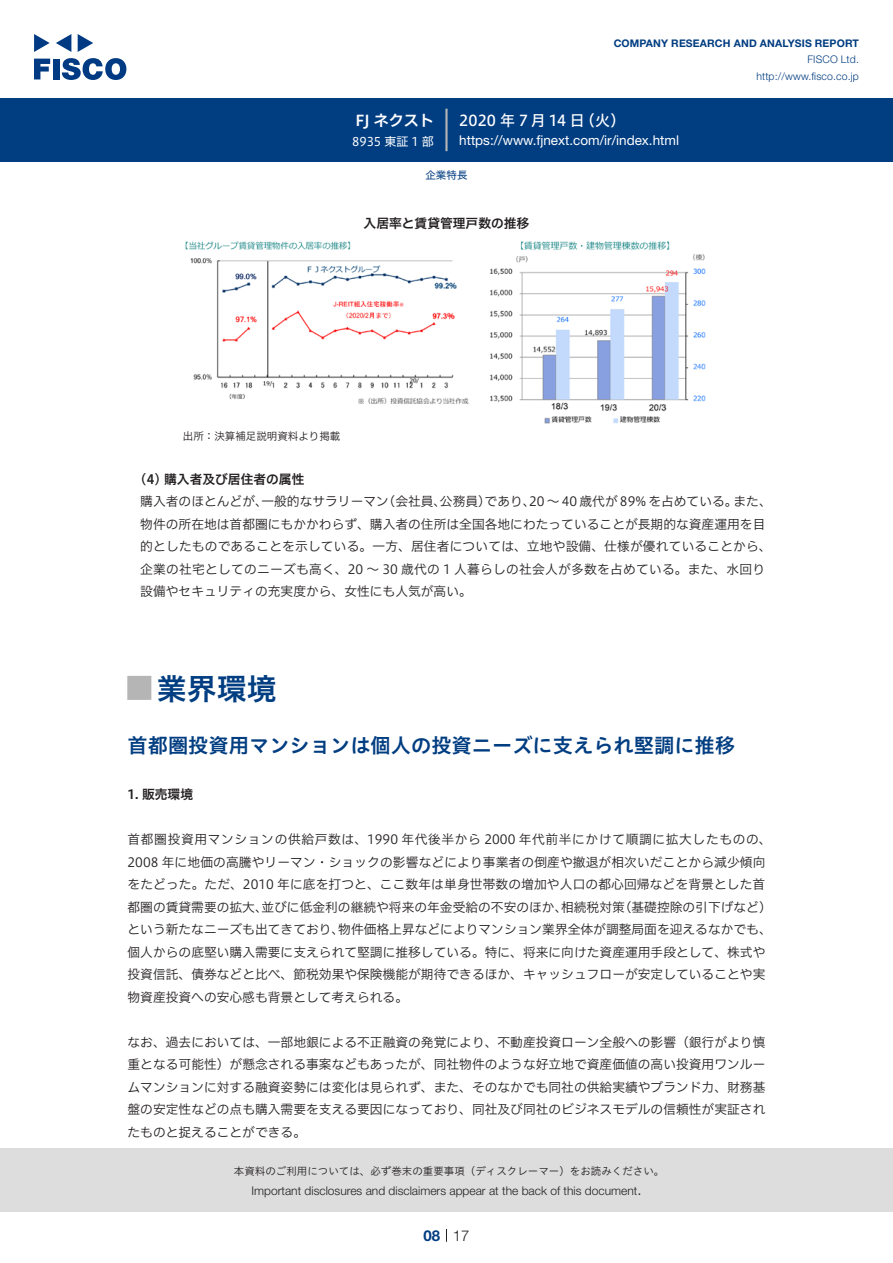
<style>
.page{position:relative;width:893px;height:1263px;background:#fff}
.page>*{position:absolute;margin:0;border:0;box-sizing:border-box;transform-origin:0 0}
.t1{font:30px "Hiragino UD Sans Std N W6";color:#003d81}
.t2{font:700 24px "Koz Go Pro";color:#b5b5b6}
.中タイトル{font:20.25px "Hiragino UD Sans Std W6";color:#003d81}
.t3{font:15px "Hiragino UD Sans F Std N W5";letter-spacing:.005em;color:#fff}
.t4{font:15px "Hiragino UD Sans F Std N W6";color:#fff}
.t5{font:300 15px "Helvetica Neue LT Std";color:#231f20}
.t6{font:700 15px "Helvetica Neue LT Std";color:#003d81}
.t7{font:13.5px "Helvetica Neue LT Std";color:#fff}
.本文{font:12.75px/22.5px "Hiragino UD Sans F Std N W3";color:#231f20}
.本文3mm{font:12.75px/22.5px "Hiragino UD Sans F Std N W3";color:#231f20}
.本文-2{font:12.75px "Hiragino UD Sans F Std N W3";letter-spacing:.05em;color:#231f20}
.小タイトル3mm{font:12.75px "Hiragino UD Sans F Std N W6";color:#231f20}
.チャートタイトル{font:12.75px "Hiragino UD Sans F Std N W6";color:#231f20}
.小タイトル{font:12.75px "Hiragino UD Sans F Std N W6";color:#231f20}
.t8{font:300 12px "Helvetica Neue LT Std";color:#231f20}
.t9{font:12px "Hiragino UD Sans F Std N W4";color:#fff}
.t10{font:10.5px "Hiragino UD Sans Std W3";color:#231f20}
.t11{font:700 10.5px "Helvetica Neue LT Std";letter-spacing:.015em;color:#003d81}
.t12{font:300 10.5px/16.5px "Helvetica Neue LT Std";letter-spacing:.015em;color:#003d81;text-align:right}
.表組み基本スタイル{font:10.5px "Hiragino UD Sans F Std N W3";color:#231f20}
.ヘッダー{font:10.5px "Hiragino UD Sans F Std N W4";color:#003d81}
</style>
<div class="page">
<div style="left:0;top:1148px;width:893px;height:64px;background:#ddd"></div>
<svg style="left:34px;top:59px;width:16px;height:20px"></svg>
<div style="left:53px;top:59px;width:6px;height:20px;background:#003a83"></div>
<svg style="left:62px;top:58px;width:64px;height:22px"></svg>
<svg style="left:34px;top:34px;width:16px;height:18px"></svg>
<svg style="left:78px;top:34px;width:15px;height:18px"></svg>
<svg style="left:56px;top:34px;width:15px;height:18px"></svg>
<div style="left:0;top:98px;width:893px;height:64px;background:#003d81"></div>
<hr style="left:445px;top:109px;width:3px;height:42px;background:#b5b5b6">
<svg style="left:446px;top:1229px;width:1px;height:13px"></svg>
<img style="left:185px;top:241px;width:521px;height:183px">
<p class="t4" style="left:355px;top:109px;width:80px">FJ ネクスト</p>
<p class="t9" style="left:352px;top:132px;width:83px">8935 東証 1 部</p>
<p class="t11" style="left:614px;top:37px;width:247px">COMPANY RESEARCH AND ANALYSIS REPORT</p>
<p class="t12" style="left:756px;top:51px;width:104px">FISCO Ltd. http://www.fisco.co j p.</p>
<p class="t3" style="left:580px;top:109px;width:47px">（火(</p>
<p class="t3" style="left:459px;top:109px;width:127px">2020 年 7 月 14 日</p>
<p class="t7" style="left:459px;top:132px;width:221px">https://www.fjnext.com /i r/ index.html</p>
<p class="ヘッダー" style="left:425px;top:167px;width:43px">企業特長</p>
<p class="チャートタイトル" style="left:364px;top:214px;width:167px">入居率と賃貸管理戸数の推移</p>
<p class="表組み基本スタイル" style="left:183px;top:429px;width:159px">出所：決算補⾜説明資料より掲載</p>
<p class="小タイトル3mm" style="left:140px;top:469px;width:166px">4( ) 購入者及び居住者の属性</p>
<p class="本文3mm" style="left:140px;top:489px;width:633px">購入者のほとんどが、<br>物件の所在地は首都圏にもかかわらず、購入者の住所は全国各地にわたっていることが長期的な資産運用を目的としたものであることを示している。一方、居住者については、立地や設備、仕様が優れていることから、企業の社宅としてのニーズも高く、20 ～ 30 歳代の 1 人暮らしの社会人が多数を占めている。また、水回り設備やセキュリティの充実度から、女性にも人気が高い。</p>
<p class="本文3mm" style="left:529px;top:489px;width:210px">20 ～ 40 歳代が 89% を占めている。</p>
<p class="本文3mm" style="left:261px;top:489px;width:129px">一般的なサラリーマン</p>
<p class="本文3mm" style="left:383px;top:489px;width:65px">（会社員、</p>
<p class="本文3mm" style="left:440px;top:489px;width:52px">公務員）</p>
<p class="本文3mm" style="left:733px;top:489px;width:40px">また、</p>
<p class="本文3mm" style="left:485px;top:489px;width:52px">であり、</p>
<p class="t1" style="left:157px;top:665px;width:121px">業界環境</p>
<p class="t2" style="left:128px;top:673px;width:25px">█</p>
<p class="中タイトル" style="left:128px;top:730px;width:609px">首都圏投資用マンションは個人の投資ニーズに支えられ堅調に推移</p>
<p class="小タイトル" style="left:128px;top:785px;width:67px">1. 販売環境</p>
<p class="本文-2" style="left:128px;top:830px;width:646px">首都圏投資用マンションの供給戸数は、1990 年代後半から 2000 年代前半にかけて順調に拡大したものの、</p>
<p class="本文" style="left:128px;top:850px;width:639px">2008 年に地価の高騰やリーマン・ショックの影響などにより事業者の倒産や撤退が相次いだことから減少傾向</p>
<p class="本文" style="left:128px;top:873px;width:639px">をたどった。ただ、2010 年に底を打つと、ここ数年は単身世帯数の増加や人口の都心回帰などを背景とした首</p>
<p class="本文" style="left:619px;top:895px;width:154px">（基礎控除の引下げなど(</p>
<p class="本文" style="left:261px;top:895px;width:307px">並びに低金利の継続や将来の年金受給の不安のほか、</p>
<p class="本文" style="left:128px;top:895px;width:142px">都圏の賃貸需要の拡大、</p>
<p class="本文" style="left:561px;top:895px;width:65px">相続税対策</p>
<p class="本文" style="left:128px;top:918px;width:639px">という新たなニーズも出てきており、<br>個人からの底堅い購入需要に支えられて堅調に推移している。特に、将来に向けた資産運用手段として、株式や投資信託、債券などと比べ、節税効果や保険機能が期待できるほか、キャッシュフローが安定していることや実物資産投資への安心感も背景として考えられる。</p>
<p class="本文" style="left:128px;top:1030px;width:639px;text-align:justify">なお、過去においては、一部地銀による不正融資の発覚により、不動産投資ローン全般への影響（銀行がより慎重となる可能性）が懸念される事案などもあったが、同社物件のような好立地で資産価値の高い投資用ワンルームマンションに対する融資姿勢には変化は見られず、また、そのなかでも同社の供給実績やブランド力、財務基盤の安定性などの点も購入需要を支える要因になっており、同社及び同社のビジネスモデルの信頼性が実証されたものと捉えることができる。</p>
<p class="本文" style="left:338px;top:918px;width:435px">物件価格上昇などによりマンション業界全体が調整局面を迎えるなかでも、</p>
<p class="t10" style="left:234px;top:1163px;width:432px">本資料のご利用については、必ず巻末の重要事項（ディスクレーマー）をお読みください。</p>
<p class="t5" style="left:637px;top:1180px;width:6px">.</p>
<p class="t8" style="left:251px;top:1183px;width:387px">Important disclosures and disclaimers appear at the back of this document</p>
<p class="t6" style="left:423px;top:1226px;width:18px">08</p>
<p class="t5" style="left:453px;top:1226px;width:18px">17</p>
</div>
